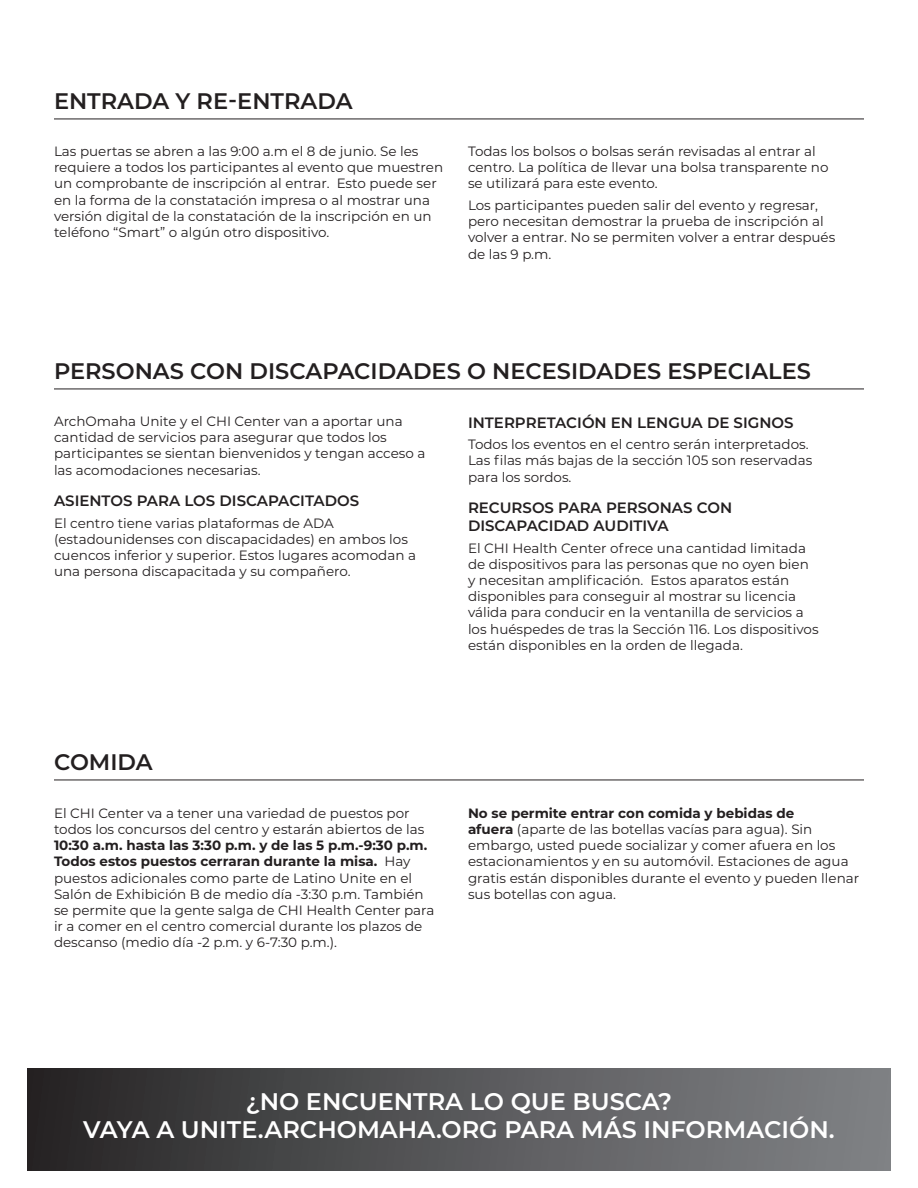
<style>
.page{position:relative;width:918px;height:1188px;background:#fff}
.page>*{position:absolute;margin:0;border:0;box-sizing:border-box;transform-origin:0 0}
.Parish_Path_Years{font:600 24px/28.8px "Montserrat";color:#fff;text-align:center}
.Parish_Path_Years-2{font:600 22.5px "Montserrat";color:#231f20}
.Body_Heading{font:600 15px/18px "Montserrat";color:#231f20}
.Body_Copy{font:13.5px/16.2px "Montserrat";color:#231f20}
.s1{font-weight:700}
</style>
<div class="page">
<div style="left:27px;top:1068px;width:864px;height:103px;background:linear-gradient(to right,#282627,#838589)"></div>
<hr style="left:54px;top:119px;width:810px;height:1px;background:#231f20">
<hr style="left:54px;top:389px;width:810px;height:1px;background:#231f20">
<hr style="left:54px;top:780px;width:810px;height:1px;background:#231f20">
<p class="Parish_Path_Years-2" style="left:54px;top:85px;width:300px">ENTRADA Y RE-ENTRADA</p>
<p class="Body_Copy" style="left:54px;top:143px;width:391px">Las puertas se abren a las 9:00 a.m el 8 de junio. Se les requiere a todos los participantes al evento que muestren un comprobante de inscripción al entrar. Esto puede ser en la forma de la constatación impresa o al mostrar una versión digital de la constatación de la inscripción en un teléfono “Smart” o algún otro dispositivo.</p>
<p class="Body_Copy" style="left:468px;top:143px;width:362px">Todas los bolsos o bolsas serán revisadas al entrar al centro. La política de llevar una bolsa transparente no se utilizará para este evento.</p>
<p class="Body_Copy" style="left:468px;top:197px;width:369px">Los participantes pueden salir del evento y regresar, pero necesitan demostrar la prueba de inscripción al volver a entrar. No se permiten volver a entrar después de las 9 p.m.</p>
<p class="Parish_Path_Years-2" style="left:54px;top:355px;width:758px">PERSONAS CON DISCAPACIDADES O NECESIDADES ESPECIALES</p>
<p class="Body_Copy" style="left:54px;top:413px;width:373px">ArchOmaha Unite y el CHI Center van a aportar una cantidad de servicios para asegurar que todos los participantes se sientan bienvenidos y tengan acceso a las acomodaciones necesarias.</p>
<p class="Body_Heading" style="left:54px;top:491px;width:307px">ASIENTOS PARA LOS DISCAPACITADOS</p>
<p class="Body_Copy" style="left:54px;top:514px;width:364px">El centro tiene varias plataformas de ADA (estadounidenses con discapacidades) en ambos los cuencos inferior y superior. Estos lugares acomodan a una persona discapacitada y su compañero.</p>
<p class="Body_Heading" style="left:468px;top:413px;width:327px">INTERPRETACIÓN EN LENGUA DE SIGNOS</p>
<p class="Body_Copy" style="left:468px;top:436px;width:346px">Todos los eventos en el centro serán interpretados.<br>Las filas más bajas de la sección 105 son reservadas para los sordos.</p>
<p class="Body_Heading" style="left:468px;top:498px;width:266px">RECURSOS PARA PERSONAS CON<br>DISCAPACIDAD AUDITIVA</p>
<p class="Body_Copy" style="left:468px;top:539px;width:352px">El CHI Health Center ofrece una cantidad limitada de dispositivos para las personas que no oyen bien y necesitan amplificación. Estos aparatos están disponibles para conseguir al mostrar su licencia válida para conducir en la ventanilla de servicios a los huéspedes de tras la Sección 116. Los dispositivos están disponibles en la orden de llegada.</p>
<p class="Parish_Path_Years-2" style="left:54px;top:746px;width:100px">COMIDA</p>
<p class="Body_Copy" style="left:54px;top:804px;width:382px">El CHI Center va a tener una variedad de puestos por todos los concursos del centro y estarán abiertos de las <span class="s1">10:30 a.m. hasta las 3:30 p.m. y de las 5 p.m.-9:30 p.m.<br>Todos estos puestos cerraran durante la misa.</span> Hay puestos adicionales como parte de Latino Unite en el Salón de Exhibición B de medio día -3:30 p.m. También se permite que la gente salga de CHI Health Center para ir a comer en el centro comercial durante los plazos de descanso (medio día -2 p.m. y 6-7:30 p.m.).</p>
<p class="Body_Copy" style="left:468px;top:804px;width:393px"><span class="s1">No se permite entrar con comida y bebidas de<br>afuera</span> (aparte de las botellas vacías para agua). Sin embargo, usted puede socializar y comer afuera en los estacionamientos y en su automóvil. Estaciones de agua gratis están disponibles durante el evento y pueden llenar sus botellas con agua.</p>
<p class="Parish_Path_Years" style="left:83px;top:1086px;width:753px">¿NO ENCUENTRA LO QUE BUSCA?<br>VAYA A UNITE.ARCHOMAHA.ORG PARA MÁS INFORMACIÓN.</p>
</div>
